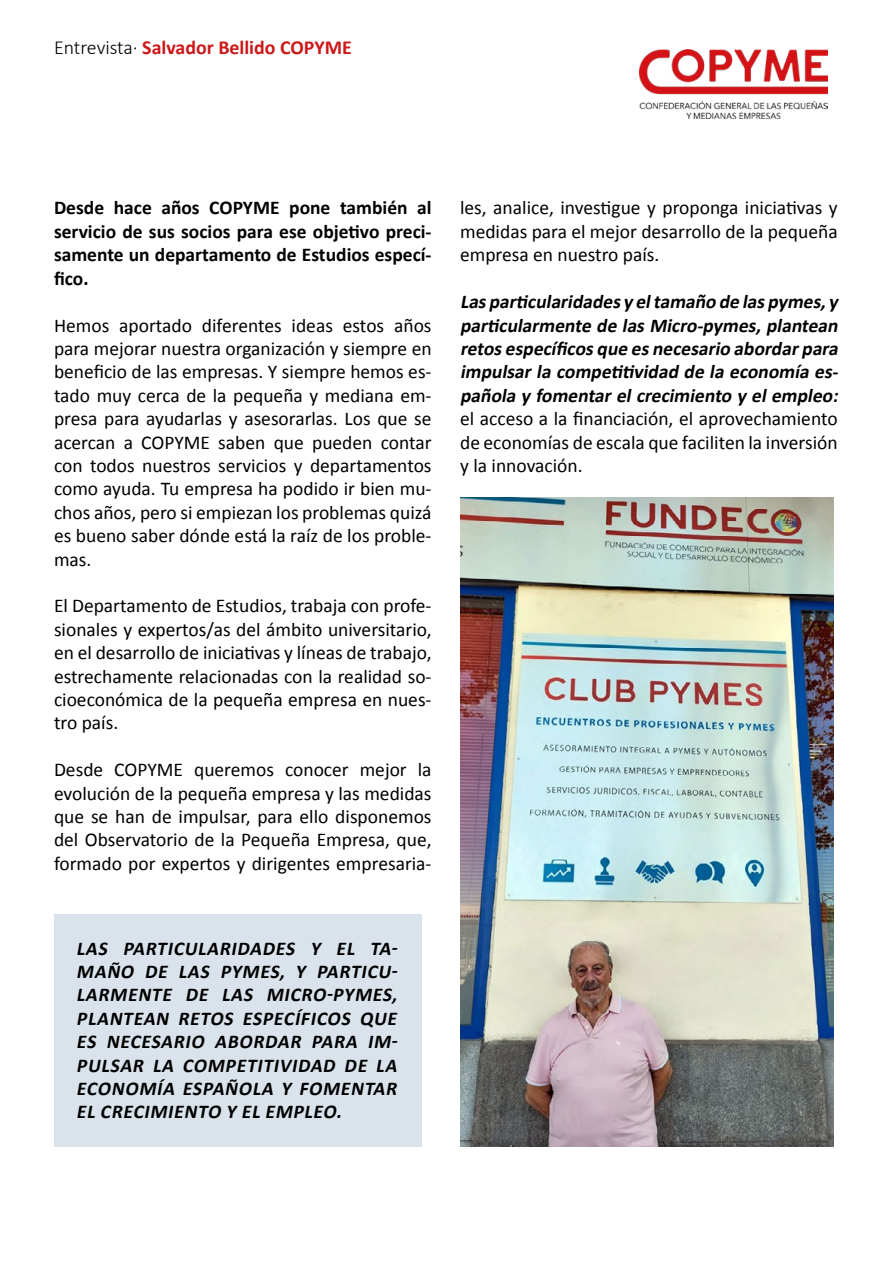
<style>
.page{position:relative;width:893px;height:1263px;background:#fff}
.page>*{position:absolute;margin:0;border:0;box-sizing:border-box;transform-origin:0 0}
.t1{font:700 19.95px "Calibri";color:#cd1719}
.t2{font:19.5px/23.4px "Calibri";color:#000;text-align:justify}
.t3{font:italic 700 19.5px/23.4px "Calibri";color:#000;text-align:justify}
.t4{font:700 19.5px/23.4px "Calibri";color:#000;text-align:justify}
.s1{font-weight:300;color:#000}
</style>
<div class="page">
<img style="left:640px;top:49px;width:187px;height:69px">
<div style="left:54px;top:914px;width:367px;height:232px;background:#dae3ec"></div>
<img style="left:460px;top:497px;width:374px;height:649px">
<p class="t1" style="left:54px;top:33px;width:299px"><span class="s1">Entrevista·</span> Salvador Bellido COPYME</p>
<p class="t4" style="left:54px;top:196px;width:379px">Desde hace años COPYME pone también al servicio de sus socios para ese objetivo preci&shy;samente un departamento de Estudios especí&shy;fico.</p>
<p class="t2" style="left:54px;top:312px;width:379px">Hemos aportado diferentes ideas estos años para mejorar nuestra organización y siempre en beneficio de las empresas. Y siempre hemos es&shy;tado muy cerca de la pequeña y mediana em&shy;presa para ayudarlas y asesorarlas. Los que se acercan a COPYME saben que pueden contar con todos nuestros servicios y departamentos como ayuda. Tu empresa ha podido ir bien mu&shy;chos años, pero si empiezan los problemas quizá es bueno saber dónde está la raíz de los proble&shy;mas.</p>
<p class="t2" style="left:54px;top:593px;width:379px">El Departamento de Estudios, trabaja con profe&shy;sionales y expertos/as del ámbito universitario, en el desarrollo de iniciativas y líneas de trabajo, estrechamente relacionadas con la realidad so&shy;cioeconómica de la pequeña empresa en nues&shy;tro país.</p>
<p class="t2" style="left:54px;top:757px;width:379px">Desde COPYME queremos conocer mejor la evolución de la pequeña empresa y las medidas que se han de impulsar, para ello disponemos del Observatorio de la Pequeña Empresa, que, formado por expertos y dirigentes empresaria-</p>
<p class="t3" style="left:76px;top:936px;width:327px">LAS PARTICULARIDADES Y EL TA-MAÑO DE LAS PYMES, Y PARTICU-LARMENTE DE LAS MICRO-PYMES, PLANTEAN RETOS ESPECÍFICOS QUE ES NECESARIO ABORDAR PARA IM-PULSAR LA COMPETITIVIDAD DE LA ECONOMÍA ESPAÑOLA Y FOMENTAR EL CRECIMIENTO Y EL EMPLEO.</p>
<p class="t2" style="left:460px;top:195px;width:379px">les, analice, investigue y proponga iniciativas y medidas para el mejor desarrollo de la pequeña empresa en nuestro país.</p>
<p class="t3" style="left:460px;top:289px;width:384px">Lasparticularidadesy eltamaño de laspymes,y particularmente de lasMicro-pymes,plantean retosespecíficosque esnecesario abordarpara impulsarla competitividad de la economía es&shy;pañola y fomentarelcrecimiento y elempleo:</p>
<p class="t2" style="left:460px;top:406px;width:379px">el acceso a la financiación, el aprovechamiento de economías de escala que faciliten la inversión y la innovación.</p>
</div>
